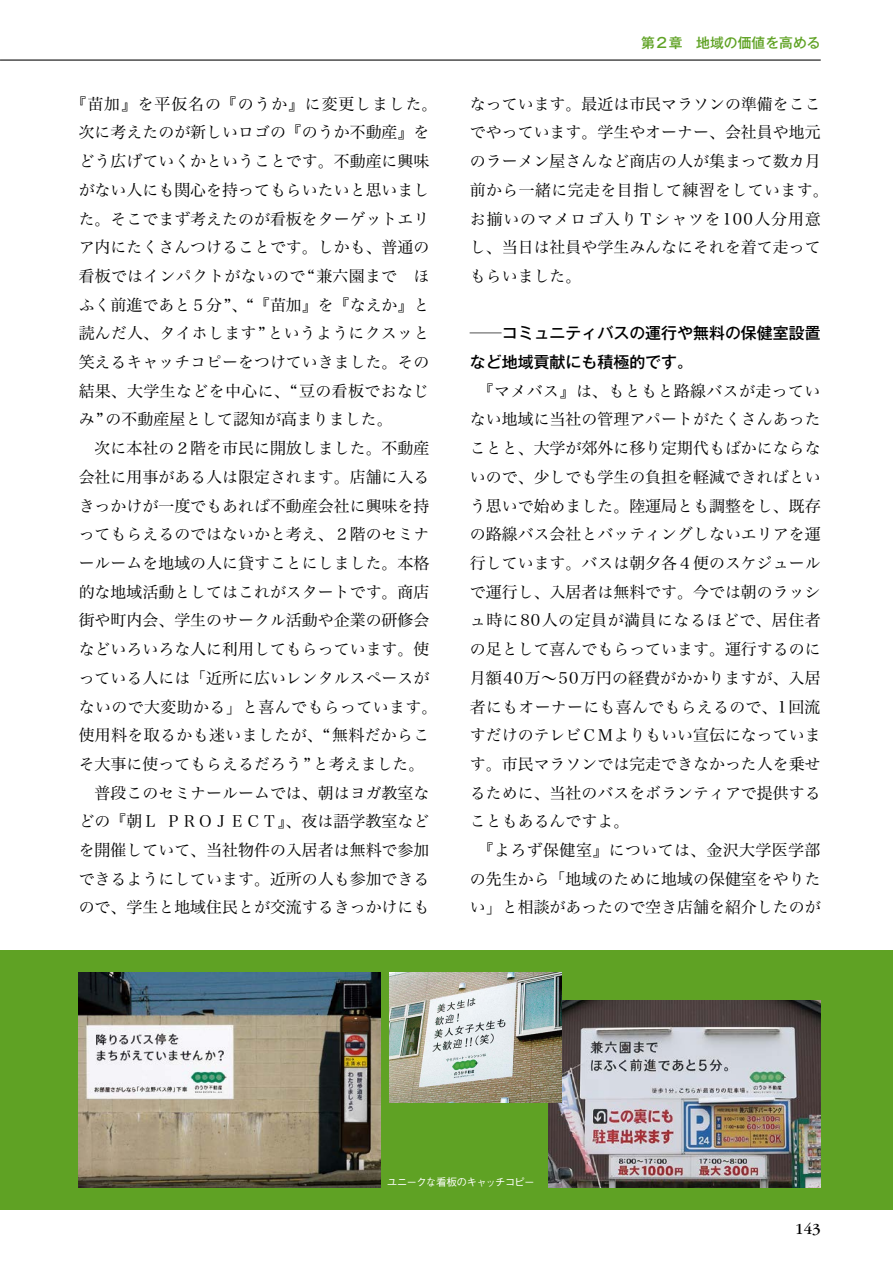
<style>
.page{position:relative;width:893px;height:1263px;background:#fff}
.page>*{position:absolute;margin:0;border:0;box-sizing:border-box;transform-origin:0 0}
.t1{font:15.9px/28.7px "Hira Min Pro W3";color:#000}
.t2{font:500 15.9px/28.7px "Gothic MB101 Pro";color:#000}
.t3{font:15.9px "ITC Garamond Std";color:#000}
.t4{font:500 13.8px "Gothic MB101 Pro";color:#5fa224}
.t5{font:500 10.65px "Gothic BBB Pro";letter-spacing:-.08em;color:#fff}
.s1{font-family:"Gothic MB101 Pro De";font-weight:700}
</style>
<div class="page">
<div style="left:0;top:950px;width:893px;height:260px;background:#5fa224"></div>
<hr style="left:0;top:60px;width:821px;height:1px;background:#000">
<img style="left:79px;top:973px;width:302px;height:214px">
<img style="left:549px;top:1000px;width:272px;height:187px">
<img style="left:389px;top:973px;width:172px;height:129px">
<p class="t4" style="left:641px;top:32px;width:181px">第２章　地域の価値を高める</p>
<p class="t1" style="left:79px;top:88px;width:360px;text-indent:-8px">『苗加』を平仮名の『のうか』に変更しました。次に考えたのが新しいロゴの『のうか不動産』をどう広げていくかということです。不動産に興味がない人にも関心を持ってもらいたいと思いました。そこでまず考えたのが看板をターゲットエリア内にたくさんつけることです。しかも、普通の看板ではインパクトがないので“兼六園まで　ほふく前進であと５分”、“『苗加』を『なえか』と読んだ人、タイホします”というようにクスッと笑えるキャッチコピーをつけていきました。その結果、大学生などを中心に、“豆の看板でおなじみ”の不動産屋として認知が高まりました。<br>　次に本社の２階を市民に開放しました。不動産会社に用事がある人は限定されます。店舗に入るきっかけが一度でもあれば不動産会社に興味を持ってもらえるのではないかと考え、２階のセミナールームを地域の人に貸すことにしました。本格的な地域活動としてはこれがスタートです。商店街や町内会、学生のサークル活動や企業の研修会などいろいろな人に利用してもらっています。使っている人には「近所に広いレンタルスペースがないので大変助かる」と喜んでもらっています。使用料を取るかも迷いましたが、“無料だからこそ大事に使ってもらえるだろう”と考えました。　普段このセミナールームでは、朝はヨガ教室などの『朝Ｌ ＰＲＯＪＥＣＴ』、夜は語学教室などを開催していて、当社物件の入居者は無料で参加できるようにしています。近所の人も参加できるので、学生と地域住民とが交流するきっかけにも</p>
<p class="t1" style="left:470px;top:88px;width:360px">なっています。最近は市民マラソンの準備をここでやっています。学生やオーナー、会社員や地元のラーメン屋さんなど商店の人が集まって数カ月前から一緒に完走を目指して練習をしています。お揃いのマメロゴ入りＴシャツを100人分用意し、当日は社員や学生みんなにそれを着て走ってもらいました。</p>
<p class="t2" style="left:470px;top:317px;width:352px"><span class="s1">─</span>コミュニティバスの運行や無料の保健室設置など地域貢献にも積極的です。</p>
<p class="t1" style="left:470px;top:375px;width:352px">　『マメバス』は、もともと路線バスが走っていない地域に当社の管理アパートがたくさんあったことと、大学が郊外に移り定期代もばかにならないので、少しでも学生の負担を軽減できればという思いで始めました。陸運局とも調整をし、既存の路線バス会社とバッティングしないエリアを運行しています。バスは朝夕各４便のスケジュールで運行し、入居者は無料です。今では朝のラッシュ時に80人の定員が満員になるほどで、居住者の足として喜んでもらっています。運行するのに月額40万～50万円の経費がかかりますが、入居者にもオーナーにも喜んでもらえるので、1回流すだけのテレビＣＭよりもいい宣伝になっています。市民マラソンでは完走できなかった人を乗せるために、当社のバスをボランティアで提供することもあるんですよ。<br>　『よろず保健室』については、金沢大学医学部の先生から「地域のために地域の保健室をやりたい」と相談があったので空き店舗を紹介したのが</p>
<p class="t5" style="left:387px;top:1174px;width:150px">ユニークな看板のキャッチコピー</p>
<p class="t3" style="left:795px;top:1220px;width:27px">143</p>
</div>
